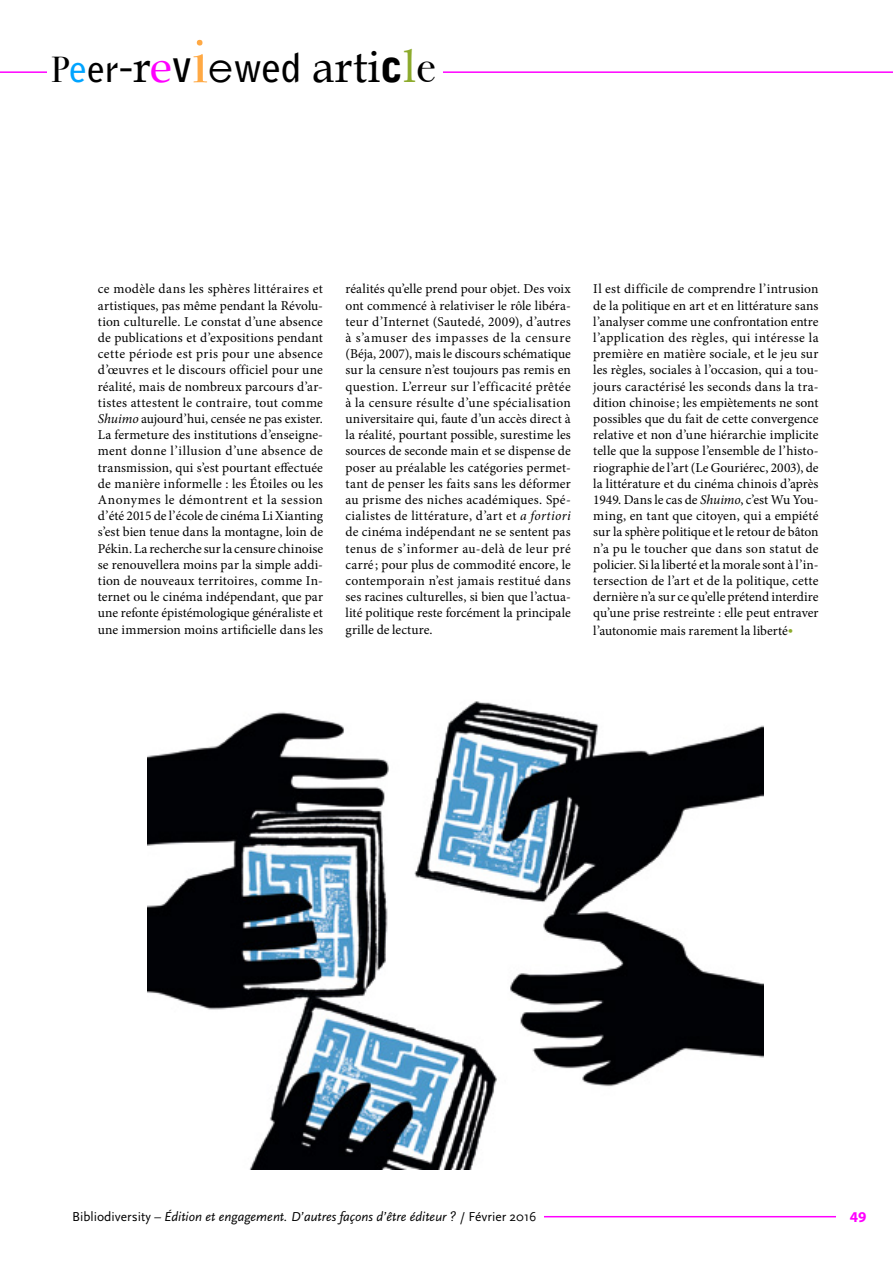
<style>
.page{position:relative;width:893px;height:1263px;background:#fff}
.page>*{position:absolute;margin:0;border:0;box-sizing:border-box;transform-origin:0 0}
.t1{font:45.3px "Book Antiqua";color:#000}
.t2{font:700 15px "Myriad Pro";color:#f0f}
.t3{font:13.5px/16.2px "Minion Pro";color:#000;text-align:justify}
.t4{font:italic 13.5px "Scala Sans";color:#000}
.s1{font-family:"Bodoni Svty Two ITCTT Book";font-size:36px}
.s2{font-family:"Bell Gothic Std";font-weight:700;font-size:36px;color:#00a4ff}
.s3{font-family:"Bell Gothic Std";font-weight:700;font-size:36px}
.s4{font-family:"Myriad Pro";font-size:45px}
.s5{color:#f0f}
.s6{font-family:"Bell Gothic Std";font-weight:700}
.s7{font-family:"Bodoni Svty Two ITCTT Book";font-size:62.85px;color:#ffa944}
.s8{font-family:"Century Gothic";font-size:39.6px}
.s9{font-family:"Bell Gothic Std";font-weight:700;font-size:39.6px}
.s10{font-family:"Bell Gothic Std";font-weight:900}
.s11{color:#8dab2d}
.s12{font-family:"Bodoni Svty Two ITCTT Book"}
.s13{font-style:italic}
.s14{font-size:14.25px;color:#8dab2d}
.s15{font-style:normal}
</style>
<div class="page">
<hr style="left:0;top:71px;width:893px;height:2px;background:#f0f">
<hr style="left:66px;top:1216px;width:770px;height:1px;background:#f0f">
<div style="left:48px;top:23px;width:395px;height:76px;background:#fff"></div>
<div style="left:65px;top:1210px;width:478px;height:24px;background:#fff"></div>
<img style="left:147px;top:701px;width:616px;height:469px">
<h1 class="t1" style="left:51px;top:39px;width:386px"><span class="s1">P</span><span class="s2">e</span><span class="s3">er</span><span class="s4">-</span>r<span class="s5">e</span><span class="s6">v</span><span class="s7">i</span><span class="s8">e</span><span class="s9">wed</span> arti<span class="s10">c</span><span class="s11">l</span><span class="s12">e</span></h1>
<p class="t3" style="left:98px;top:281px;width:227px">ce modèle dans les sphères littéraires et artistiques, pas même pendant la Révolu&shy;tion culturelle. Le constat d’une absence de publications et d’expositions pendant cette période est pris pour une absence d’œuvres et le discours officiel pour une réalité, mais de nombreux parcours d’ar&shy;tistes attestent le contraire, tout comme <span class="s13">Shuimo</span> aujourd’hui, censée ne pas exister.<br>La fermeture des institutions d’enseigne&shy;ment donne l’illusion d’une absence de transmission, qui s’est pourtant effectuée de manière informelle : les Étoiles ou les Anonymes le démontrent et la session d’été 2015 de l’école de cinéma Li Xianting s’est bien tenue dans la montagne, loin de Pékin. La recherche sur la censure chinoise se renouvellera moins par la simple addi&shy;tion de nouveaux territoires, comme In&shy;ternet ou le cinéma indépendant, que par une refonte épistémologique généraliste et une immersion moins artificielle dans les</p>
<p class="t3" style="left:346px;top:281px;width:227px">réalités qu’elle prend pour objet. Des voix ont commencé à relativiser le rôle libéra&shy;teur d’Internet (Sautedé, 2009), d’autres à s’amuser des impasses de la censure (Béja, 2007), mais le discours schématique sur la censure n’est toujours pas remis en question. L’erreur sur l’efficacité prêtée à la censure résulte d’une spécialisation universitaire qui, faute d’un accès direct à la réalité, pourtant possible, surestime les sources de seconde main et se dispense de poser au préalable les catégories permet&shy;tant de penser les faits sans les déformer au prisme des niches académiques. Spé&shy;cialistes de littérature, d’art et <span class="s13">a fortiori </span>de cinéma indépendant ne se sentent pas tenus de s’informer au-delà de leur pré carré ; pour plus de commodité encore, le contemporain n’est jamais restitué dans ses racines culturelles, si bien que l’actua&shy;lité politique reste forcément la principale grille de lecture.</p>
<p class="t3" style="left:593px;top:281px;width:227px">Il est difficile de comprendre l’intrusion de la politique en art et en littérature sans l’analyser comme une confrontation entre l’application des règles, qui intéresse la première en matière sociale, et le jeu sur les règles, sociales à l’occasion, qui a tou&shy;jours caractérisé les seconds dans la tra&shy;dition chinoise ; les empiètements ne sont possibles que du fait de cette convergence relative et non d’une hiérarchie implicite telle que la suppose l’ensemble de l’histo&shy;riographie de l’art (Le Gouriérec, 2003), de la littérature et du cinéma chinois d’après 1949. Dans le cas de <span class="s13">Shuimo</span>, c’est Wu You&shy;ming, en tant que citoyen, qui a empiété sur la sphère politique et le retour de bâton n’a pu le toucher que dans son statut de policier. Si la liberté et la morale sont à l’in&shy;tersection de l’art et de la politique, cette dernière n’a sur ce qu’elle prétend interdire qu’une prise restreinte : elle peut entraver l’autonomie mais rarement la liberté<span class="s14">•</span></p>
<p class="t4" style="left:72px;top:1209px;width:466px"><span class="s15">Bibliodiversity</span> – Édition et engagement. D’autres façons d’être éditeur ? <span class="s15">/ Février 2016</span></p>
<p class="t2" style="left:850px;top:1207px;width:18px">49</p>
</div>
